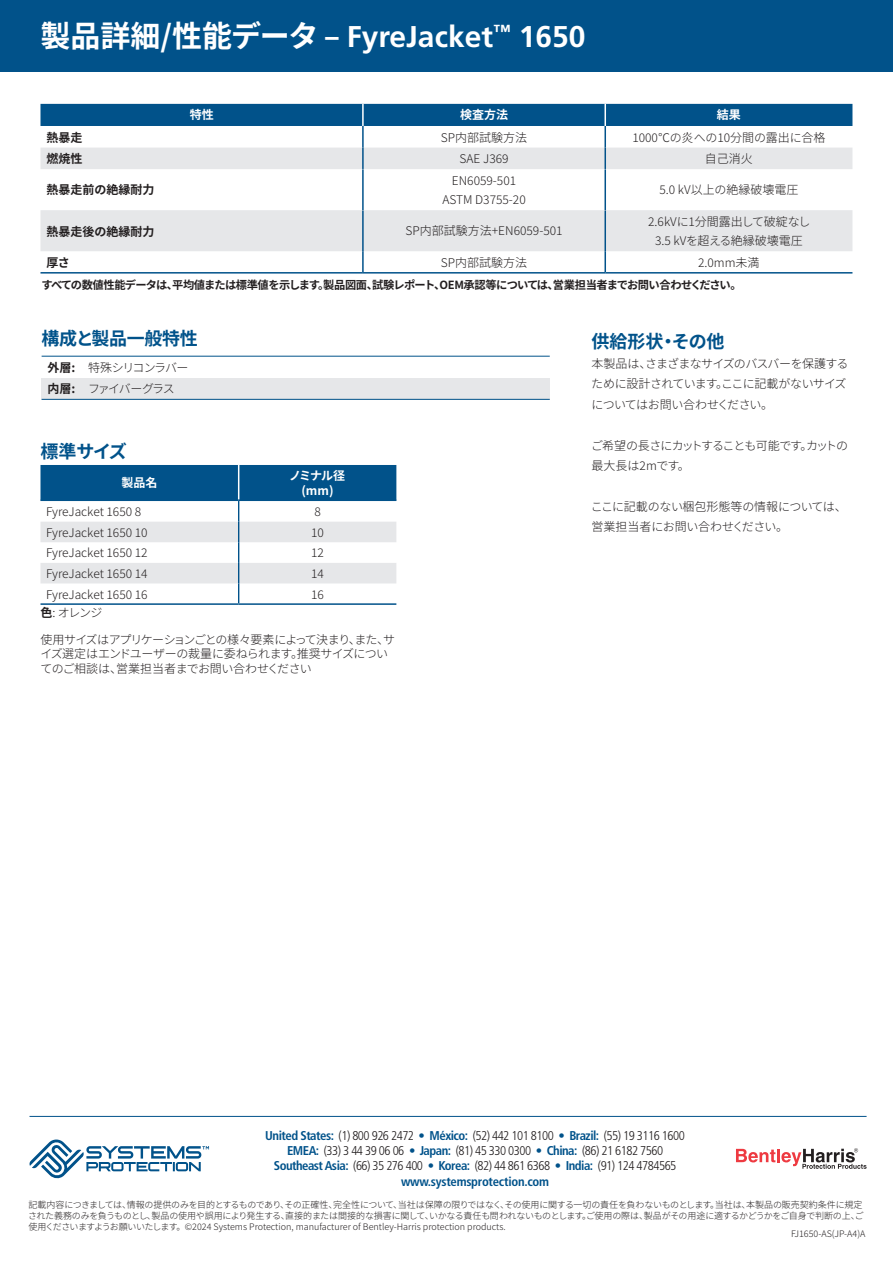
<style>
.page{position:relative;width:893px;height:1263px;background:#fff}
.page>*{position:absolute;margin:0;border:0;box-sizing:border-box;transform-origin:0 0}
.Perf_Data{font:700 30px "Frutiger LT Pro";color:#fff}
.Perf_Subhead{font:700 18px "Source Han Sans JP";letter-spacing:-.02em;color:#01528a}
.t1{font:300 condensed 12.75px "Frutiger LT Pro";letter-spacing:-.04em;color:#231f20}
.t2{font:700 condensed 12.75px "Frutiger LT Pro";letter-spacing:-.02em;color:#01528a}
.Table_Body{font:300 12px "Source Han Sans JP";color:#231f20}
.Body{font:300 12px/20.4px "Source Han Sans JP";letter-spacing:-.045em;color:#231f20}
.Body-2{font:300 12px/20.4px "Source Han Sans JP";letter-spacing:-.02em;color:#231f20}
.Table_Body-2{font:700 12px "Source Han Sans JP";color:#231f20}
.Table_Head{font:700 12px/14.4px "Source Han Sans JP";color:#fff;text-align:center}
.Table_Body-3{font:300 12px "Source Han Sans JP";letter-spacing:-.08em;color:#231f20}
.Table_Body-4{font:300 12px "Source Han Sans JP";letter-spacing:-.135em;color:#231f20}
.t3{font:700 11.25px "Source Han Sans JP";letter-spacing:-.05em;color:#231f20}
.Copyright{font:300 9px/10.8px "Source Han Sans JP";letter-spacing:-.015em;color:#231f20}
.Body-3{font:300 9px "Source Han Sans JP";color:#231f20}
.s1{font-family:"Source Han Sans JP"}
.s2{font-weight:700}
.s3{font-weight:700;color:#01528a}
.s4{color:#01528a}
</style>
<div class="page">
<div style="left:0;top:0;width:893px;height:72px;background:#01528a"></div>
<hr style="left:30px;top:1116px;width:837px;height:1px;background:#01528a">
<svg style="left:736px;top:1148px;width:131px;height:21px"></svg>
<svg style="left:30px;top:1139px;width:179px;height:39px"></svg>
<div style="left:42px;top:378px;width:508px;height:21px;background:#e6e7e9"></div>
<hr style="left:42px;top:356px;width:508px;height:1px;background:#01528a">
<hr style="left:42px;top:399px;width:508px;height:1px;background:#01528a">
<hr style="left:40px;top:603px;width:199px;height:2px;background:#01528a">
<svg style="left:40px;top:465px;width:356px;height:138px"></svg>
<hr style="left:239px;top:603px;width:157px;height:2px;background:#01528a">
<div style="left:40px;top:104px;width:812px;height:22px;background:#01528a"></div>
<svg style="left:40px;top:148px;width:812px;height:103px;fill:#e6e7e9"></svg>
<hr style="left:362px;top:104px;width:2px;height:22px;background:#fff">
<hr style="left:604px;top:104px;width:2px;height:22px;background:#fff">
<hr style="left:362px;top:126px;width:2px;height:22px;background:#01528a">
<hr style="left:604px;top:126px;width:2px;height:22px;background:#01528a">
<hr style="left:362px;top:148px;width:2px;height:21px;background:#01528a">
<hr style="left:362px;top:169px;width:2px;height:41px;background:#01528a">
<hr style="left:604px;top:148px;width:2px;height:21px;background:#01528a">
<hr style="left:604px;top:169px;width:2px;height:41px;background:#01528a">
<hr style="left:362px;top:210px;width:2px;height:41px;background:#01528a">
<hr style="left:604px;top:210px;width:2px;height:41px;background:#01528a">
<hr style="left:40px;top:272px;width:323px;height:2px;background:#01528a">
<hr style="left:362px;top:251px;width:2px;height:21px;background:#01528a">
<hr style="left:363px;top:272px;width:242px;height:2px;background:#01528a">
<hr style="left:604px;top:251px;width:2px;height:21px;background:#01528a">
<hr style="left:605px;top:272px;width:247px;height:2px;background:#01528a">
<p class="Perf_Data" style="left:40px;top:19px;width:547px"><span class="s1">製品詳細/性能データ –</span> FyreJacket<sup>™</sup> 1650</p>
<p class="Table_Head" style="left:190px;top:108px;width:25px">特性</p>
<p class="Table_Head" style="left:460px;top:108px;width:49px">検査方法</p>
<p class="Table_Head" style="left:717px;top:108px;width:25px">結果</p>
<p class="Table_Body-2" style="left:46px;top:130px;width:37px">熱暴走</p>
<p class="Table_Body" style="left:441px;top:130px;width:88px">SP内部試験方法</p>
<p class="Table_Body" style="left:632px;top:130px;width:194px">1000℃の炎への10分間の露出に合格</p>
<p class="Table_Body-2" style="left:46px;top:152px;width:37px">燃焼性</p>
<p class="Table_Body" style="left:460px;top:152px;width:51px">SAE J369</p>
<p class="Table_Body" style="left:705px;top:152px;width:49px">自己消火</p>
<p class="Table_Body-2" style="left:46px;top:183px;width:109px">熱暴走前の絶縁耐力</p>
<p class="Table_Body" style="left:452px;top:174px;width:66px">EN6059-501</p>
<p class="Table_Body" style="left:442px;top:193px;width:85px">ASTM D3755-20</p>
<p class="Table_Body" style="left:659px;top:183px;width:140px">5.0 kV以上の絶縁破壊電圧</p>
<p class="Table_Body-2" style="left:46px;top:224px;width:109px">熱暴走後の絶縁耐力</p>
<p class="Table_Body" style="left:406px;top:224px;width:159px">SP内部試験方法+EN6059-501</p>
<p class="Table_Body" style="left:648px;top:215px;width:164px">2.6kVに1分間露出して破綻なし</p>
<p class="Table_Body" style="left:655px;top:234px;width:149px">3.5 kVを超える絶縁破壊電圧</p>
<p class="Table_Body-2" style="left:46px;top:256px;width:25px">厚さ</p>
<p class="Table_Body" style="left:441px;top:256px;width:88px">SP内部試験方法</p>
<p class="Table_Body" style="left:698px;top:256px;width:63px">2.0mm未満</p>
<p class="t3" style="left:42px;top:278px;width:701px">すべての数値性能データは、平均値または標準値を示します。製品図面、試験レポート、OEM承認等については、営業担当者までお問い合わせください。</p>
<p class="Perf_Subhead" style="left:42px;top:328px;width:158px">構成と製品一般特性</p>
<p class="Table_Body-3" style="left:48px;top:361px;width:143px"><span class="s2">外層:</span> 特殊シリコンラバー</p>
<p class="Table_Body-4" style="left:48px;top:382px;width:129px"><span class="s2">内層:</span> ファイバーグラス</p>
<p class="Perf_Subhead" style="left:592px;top:331px;width:134px">供給形状・その他</p>
<p class="Body" style="left:591px;top:354px;width:259px">本製品は、さまざまなサイズのバスバーを保護するために設計されています。ここに記載がないサイズについてはお問い合わせください。</p>
<p class="Body" style="left:591px;top:435px;width:259px">ご希望の長さにカットすることも可能です。カットの最大長は2mです。</p>
<p class="Body-2" style="left:591px;top:496px;width:257px">ここに記載のない梱包形態等の情報については、営業担当者にお問い合わせください。</p>
<p class="Perf_Subhead" style="left:40px;top:441px;width:88px">標準サイズ</p>
<p class="Table_Head" style="left:122px;top:476px;width:37px">製品名</p>
<p class="Table_Head" style="left:289px;top:469px;width:57px">ノミナル径(mm)</p>
<p class="Table_Body" style="left:46px;top:505px;width:97px">FyreJacket 1650 8</p>
<p class="Table_Body" style="left:314px;top:505px;width:8px">8</p>
<p class="Table_Body" style="left:46px;top:526px;width:103px">FyreJacket 1650 10</p>
<p class="Table_Body" style="left:311px;top:526px;width:14px">10</p>
<p class="Table_Body" style="left:46px;top:546px;width:103px">FyreJacket 1650 12</p>
<p class="Table_Body" style="left:311px;top:546px;width:14px">12</p>
<p class="Table_Body" style="left:46px;top:567px;width:103px">FyreJacket 1650 14</p>
<p class="Table_Body" style="left:311px;top:567px;width:14px">14</p>
<p class="Table_Body" style="left:46px;top:587px;width:103px">FyreJacket 1650 16</p>
<p class="Table_Body" style="left:311px;top:587px;width:14px">16</p>
<p class="Body" style="left:40px;top:633px;width:356px;line-height:14.4px">使用サイズはアプリケーションごとの様々要素によって決まり、また、サイズ選定はエンドユーザーの裁量に委ねられます。推奨サイズについてのご相談は、営業担当者までお問い合わせください</p>
<p class="Body" style="left:40px;top:603px;width:63px"><span class="s2">色</span>: オレンジ</p>
<p class="t1" style="left:265px;top:1128px;width:421px"><span class="s3">United States:</span> (1) 800 926 2472 <span class="s4">•</span> <span class="s3">México:</span> (52) 442 101 8100 <span class="s4">•</span> <span class="s3">Brazil:</span> (55) 19 3116 1600</p>
<p class="t1" style="left:287px;top:1143px;width:378px"><span class="s3">EMEA:</span> (33) 3 44 39 06 06 <span class="s4">•</span> <span class="s3">Japan:</span> (81) 45 330 0300 <span class="s4">•</span> <span class="s3">China:</span> (86) 21 6182 7560</p>
<p class="t1" style="left:274px;top:1159px;width:404px"><span class="s3">Southeast Asia:</span> (66) 35 276 400 <span class="s4">•</span> <span class="s3">Korea:</span> (82) 44 861 6368 <span class="s4">•</span> <span class="s3">India:</span> (91) 124 4784565</p>
<p class="t2" style="left:401px;top:1174px;width:150px">www.systemsprotection.com</p>
<p class="Copyright" style="left:28px;top:1200px;width:837px">記載内容につきましては、情報の提供のみを目的とするものであり、その正確性、完全性について、当社は保障の限りではなく、その使用に関する一切の責任を負わないものとします。当社は、本製品の販売契約条件に規定された義務のみを負うものとし、製品の使用や誤用により発生する、直接的または間接的な損害に関して、いかなる責任も問われないものとします。ご使用の際は、製品がその用途に適するかどうかをご自身で判断の上、ご使用くださいますようお願いいたします。©2024 Systems Protection, manufacturer of Bentley-Harris protection products.</p>
<p class="Body-3" style="left:791px;top:1229px;width:76px">FJ1650-AS(JP-A4)A</p>
</div>
